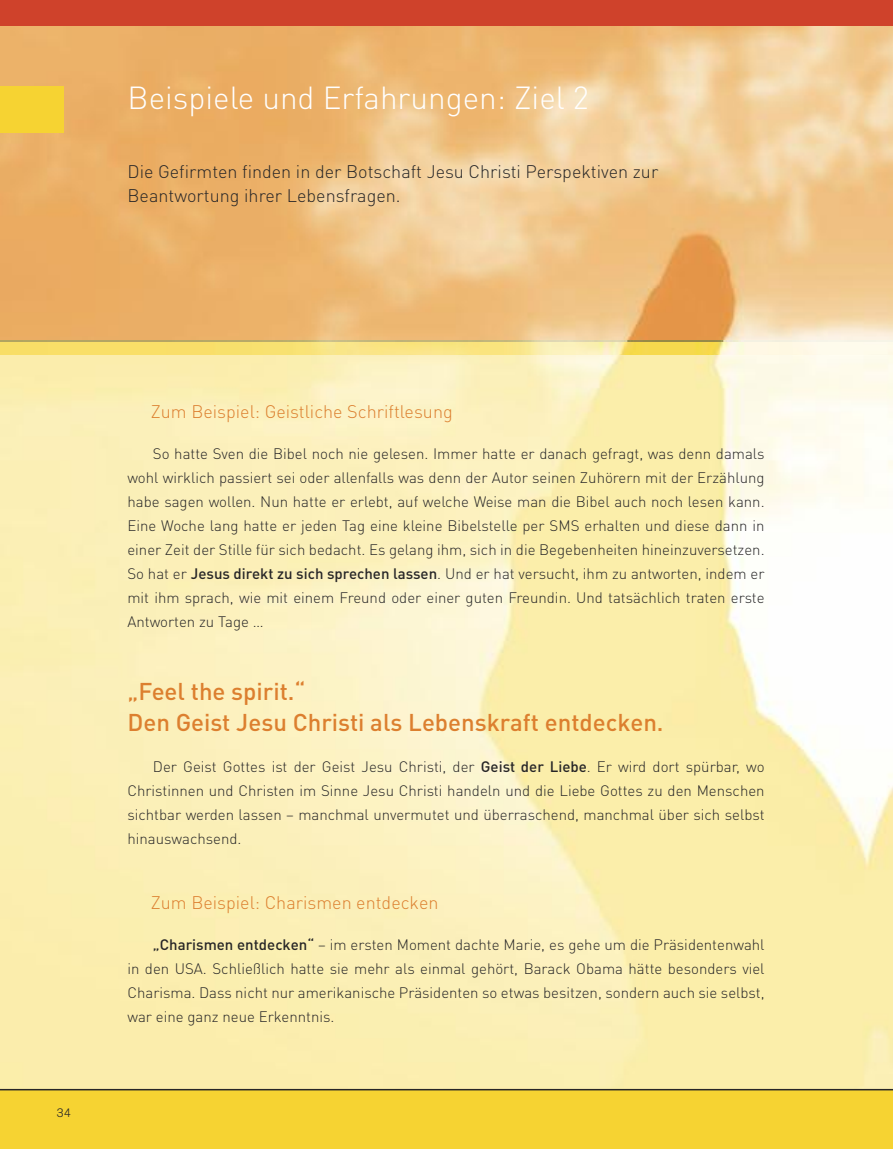
<style>
.page{position:relative;width:893px;height:1149px;background:#fff}
.page>*{position:absolute;margin:0;border:0;box-sizing:border-box;transform-origin:0 0}
.t1{font:300 31.5px "DIN Pro";color:#fff}
.t2{font:500 24px/31.5px "DIN Pro";color:#dc7f2f}
.t3{font:300 18px/24px "DIN Pro";color:#272627}
.t4{font:300 18px "DIN Pro";color:#dc7f2f}
.t5{font:300 15px/24px "DIN Pro";color:#272627;text-align:justify}
.t6{font:300 12px "Akzidenz Grotesk";color:#272627}
.s1{font-weight:500}
</style>
<div class="page">
<img style="left:0;top:26px;width:893px;height:1062px">
<img style="left:0;top:340px;width:893px;height:14px">
<div style="left:0;top:86px;width:64px;height:46px;background:#f6d332"></div>
<div style="left:0;top:1089px;width:893px;height:59px;background:#f6d332"></div>
<hr style="left:0;top:1088px;width:893px;height:2px;background:#272627">
<div style="left:0;top:0;width:893px;height:26px;background:#cf422b"></div>
<h1 class="t1" style="left:128px;top:87px;width:463px">Beispiele und Erfahrungen: Ziel 2</h1>
<p class="t3" style="left:128px;top:162px;width:532px">Die Gefirmten finden in der Botschaft Jesu Christi Perspektiven zur<br>Beantwortung ihrer Lebensfragen.</p>
<p class="t6" style="left:57px;top:1107px;width:15px">34</p>
<p class="t4" style="left:151px;top:405px;width:303px">Zum Beispiel: Geistliche Schriftlesung</p>
<p class="t5" style="left:127px;top:443px;width:639px;text-indent:26px">So hatte Sven die Bibel noch nie gelesen. Immer hatte er danach gefragt, was denn damals wohl wirklich passiert sei oder allenfalls was denn der Autor seinen Zuhörern mit der Erzählung habe sagen wollen. Nun hatte er erlebt, auf welche Weise man die Bibel auch noch lesen kann.<br>Eine Woche lang hatte er jeden Tag eine kleine Bibelstelle per SMS erhalten und diese dann in einer Zeit der Stille für sich bedacht. Es gelang ihm, sich in die Begebenheiten hineinzuversetzen.<br>So hat er <span class="s1">Jesus direkt zu sich sprechen lassen</span>. Und er hat versucht, ihm zu antworten, indem er mit ihm sprach, wie mit einem Freund oder einer guten Freundin. Und tatsächlich traten erste Antworten zu Tage …</p>
<h2 class="t2" style="left:127px;top:677px;width:538px">„Feel the spirit.“<br>Den Geist Jesu Christi als Lebenskraft entdecken.</h2>
<p class="t5" style="left:127px;top:756px;width:639px;text-indent:26px">Der Geist Gottes ist der Geist Jesu Christi, der <span class="s1">Geist der Liebe</span>. Er wird dort spürbar, wo Christinnen und Christen im Sinne Jesu Christi handeln und die Liebe Gottes zu den Menschen sichtbar werden lassen – manchmal unvermutet und überraschend, manchmal über sich selbst hinauswachsend.</p>
<p class="t4" style="left:151px;top:896px;width:289px">Zum Beispiel: Charismen entdecken</p>
<p class="t5" style="left:127px;top:934px;width:639px;text-indent:26px"><span class="s1">„Charismen entdecken“</span> – im ersten Moment dachte Marie, es gehe um die Präsidentenwahl in den USA. Schließlich hatte sie mehr als einmal gehört, Barack Obama hätte besonders viel Charisma. Dass nicht nur amerikanische Präsidenten so etwas besitzen, sondern auch sie selbst, war eine ganz neue Erkenntnis.</p>
</div>
